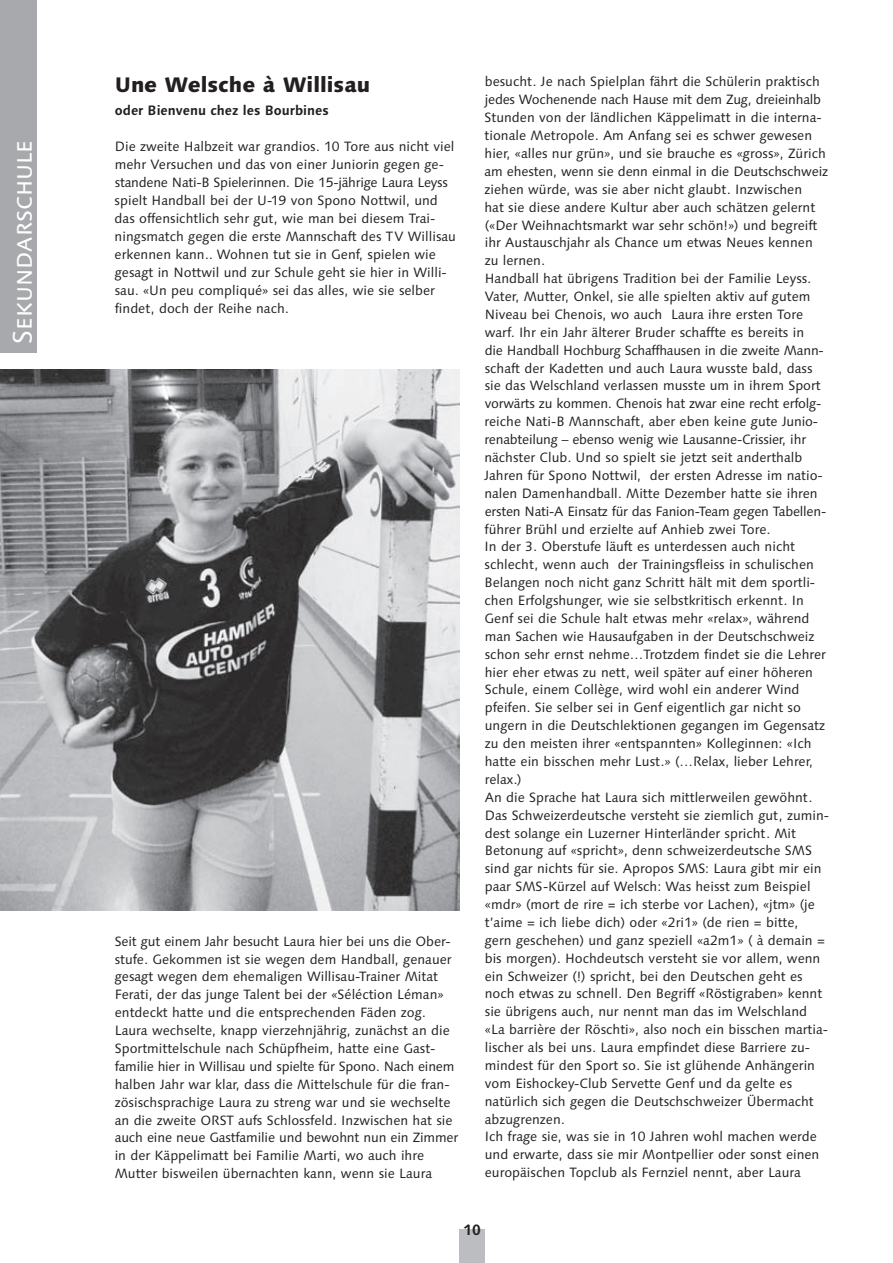
<style>
.page{position:relative;width:893px;height:1263px;background:#fff}
.page>*{position:absolute;margin:0;border:0;box-sizing:border-box;transform-origin:0 0}
.t1{font:27px "Linotype Syntax SC";color:#fff}
.t2{font:800 21px "Linotype Syntax";color:#231f20}
.t3{font:700 15px "Linotype Syntax";color:#231f20}
.t4{font:13.5px/17.9px "Linotype Syntax";color:#231f20}
.t5{font:700 13.5px "Linotype Syntax";color:#231f20}
</style>
<div class="page">
<div style="left:459px;top:1229px;width:26px;height:34px;background:#bcbdc0"></div>
<img style="left:0;top:370px;width:459px;height:540px">
<div style="left:0;top:0;width:37px;height:353px;background:#a8a9ad"></div>
<h1 class="t1" style="left:7px;top:344px;width:205px;rotate:-90deg">Sekundarschule</h1>
<h2 class="t2" style="left:115px;top:71px;width:257px">Une Welsche à Willisau</h2>
<p class="t5" style="left:115px;top:102px;width:215px">oder Bienvenu chez les Bourbines</p>
<p class="t4" style="left:115px;top:138px;width:343px">Die zweite Halbzeit war grandios. 10 Tore aus nicht viel mehr Versuchen und das von einer Juniorin gegen ge - standene Nati-B Spielerinnen. Die 15-jährige Laura Leyss spielt Handball bei der U-19 von Spono Nottwil, und das offensichtlich sehr gut, wie man bei diesem Trai - ningsmatch gegen die erste Mannschaft des TV Willisau erkennen kann.. Wohnen tut sie in Genf, spielen wie gesagt in Nottwil und zur Schule geht sie hier in Willi - sau. «Un peu compliqué» sei das alles, wie sie selber findet, doch der Reihe nach.</p>
<p class="t4" style="left:115px;top:932px;width:345px">Seit gut einem Jahr besucht Laura hier bei uns die Ober&shy;stufe. Gekommen ist sie wegen dem Handball, genauer gesagt wegen dem ehemaligen Willisau-Trainer Mitat Ferati, der das junge Talent bei der «Séléction Léman» entdeckt hatte und die entsprechenden Fäden zog.<br>Laura wechselte, knapp vierzehnjährig, zunächst an die Sportmittelschule nach Schüpfheim, hatte eine Gast - fami lie hier in Willisau und spielte für Spono. Nach einem halben Jahr war klar, dass die Mittelschule für die fran&shy;zösischsprachige Laura zu streng war und sie wechselte an die zweite ORST aufs Schlossfeld. Inzwischen hat sie auch eine neue Gastfamilie und bewohnt nun ein Zimmer in der Käppelimatt bei Familie Marti, wo auch ihre Mutter bisweilen übernachten kann, wenn sie Laura</p>
<p class="t4" style="left:484px;top:73px;width:346px">besucht. Je nach Spielplan fährt die Schülerin praktisch jedes Wochenende nach Hause mit dem Zug, dreieinhalb Stunden von der ländlichen Käppelimatt in die interna&shy;tionale Metropole. Am Anfang sei es schwer gewesen hier, «alles nur grün», und sie brauche es «gross», Zürich am ehesten, wenn sie denn einmal in die Deutschschweiz ziehen würde, was sie aber nicht glaubt. Inzwischen<br>hat sie diese andere Kultur aber auch schätzen gelernt («Der Weihnachtsmarkt war sehr schön!») und begreift ihr Austauschjahr als Chance um etwas Neues kennen zu lernen.<br>Handball hat übrigens Tradition bei der Familie Leyss.<br>Vater, Mutter, Onkel, sie alle spielten aktiv auf gutem Niveau bei Chenois, wo auch Laura ihre ersten Tore warf. Ihr ein Jahr älterer Bruder schaffte es bereits in<br>die Handball Hochburg Schaffhausen in die zweite Mann&shy;schaft der Kadetten und auch Laura wusste bald, dass sie das Welschland verlassen musste um in ihrem Sport vorwärts zu kommen. Chenois hat zwar eine recht erfolg&shy;reiche Nati-B Mannschaft, aber eben keine gute Junio - renabteilung – ebenso wenig wie Lausanne-Crissier, ihr nächster Club. Und so spielt sie jetzt seit anderthalb Jahren für Spono Nottwil, der ersten Adresse im natio&shy;nalen Damenhandball. Mitte Dezember hatte sie ihren ersten Nati-A Einsatz für das Fanion-Team gegen Tabellen - führer Brühl und erzielte auf Anhieb zwei Tore.<br>In der 3. Oberstufe läuft es unterdessen auch nicht schlecht, wenn auch der Trainingsfleiss in schulischen Belangen noch nicht ganz Schritt hält mit dem sportli&shy;chen Erfolgshunger, wie sie selbstkritisch erkennt. In Genf sei die Schule halt etwas mehr «relax», während man Sachen wie Hausaufgaben in der Deutschschweiz schon sehr ernst nehme…Trotzdem findet sie die Lehrer hier eher etwas zu nett, weil später auf einer höheren Schule, einem Collège, wird wohl ein anderer Wind pfeifen. Sie selber sei in Genf eigentlich gar nicht so ungern in die Deutschlektionen gegangen im Gegensatz zu den meisten ihrer «entspannten» Kolleginnen: «Ich hatte ein bisschen mehr Lust.» (…Relax, lieber Lehrer, relax.)<br>An die Sprache hat Laura sich mittlerweilen gewöhnt.<br>Das Schweizerdeutsche versteht sie ziemlich gut, zumin&shy;dest solange ein Luzerner Hinterländer spricht. Mit Betonung auf «spricht», denn schweizerdeutsche SMS sind gar nichts für sie. Apropos SMS: Laura gibt mir ein paar SMS-Kürzel auf Welsch: Was heisst zum Beispiel «mdr» (mort de rire = ich sterbe vor Lachen), «jtm» (je t’aime = ich liebe dich) oder «2ri1» (de rien = bitte,<br>gern geschehen) und ganz speziell «a2m1» ( à demain = bis morgen). Hochdeutsch versteht sie vor allem, wenn ein Schweizer (!) spricht, bei den Deutschen geht es noch etwas zu schnell. Den Begriff «Röstigraben» kennt sie übrigens auch, nur nennt man das im Welschland «La barrière der Röschti», also noch ein bisschen martia&shy;lischer als bei uns. Laura empfindet diese Barriere zu - mindest für den Sport so. Sie ist glühende Anhängerin vom Eishockey-Club Servette Genf und da gelte es natürlich sich gegen die Deutschschweizer Übermacht abzugrenzen.<br>Ich frage sie, was sie in 10 Jahren wohl machen werde und erwarte, dass sie mir Montpellier oder sonst einen europäischen Topclub als Fernziel nennt, aber Laura</p>
<p class="t3" style="left:463px;top:1221px;width:19px">10</p>
</div>
